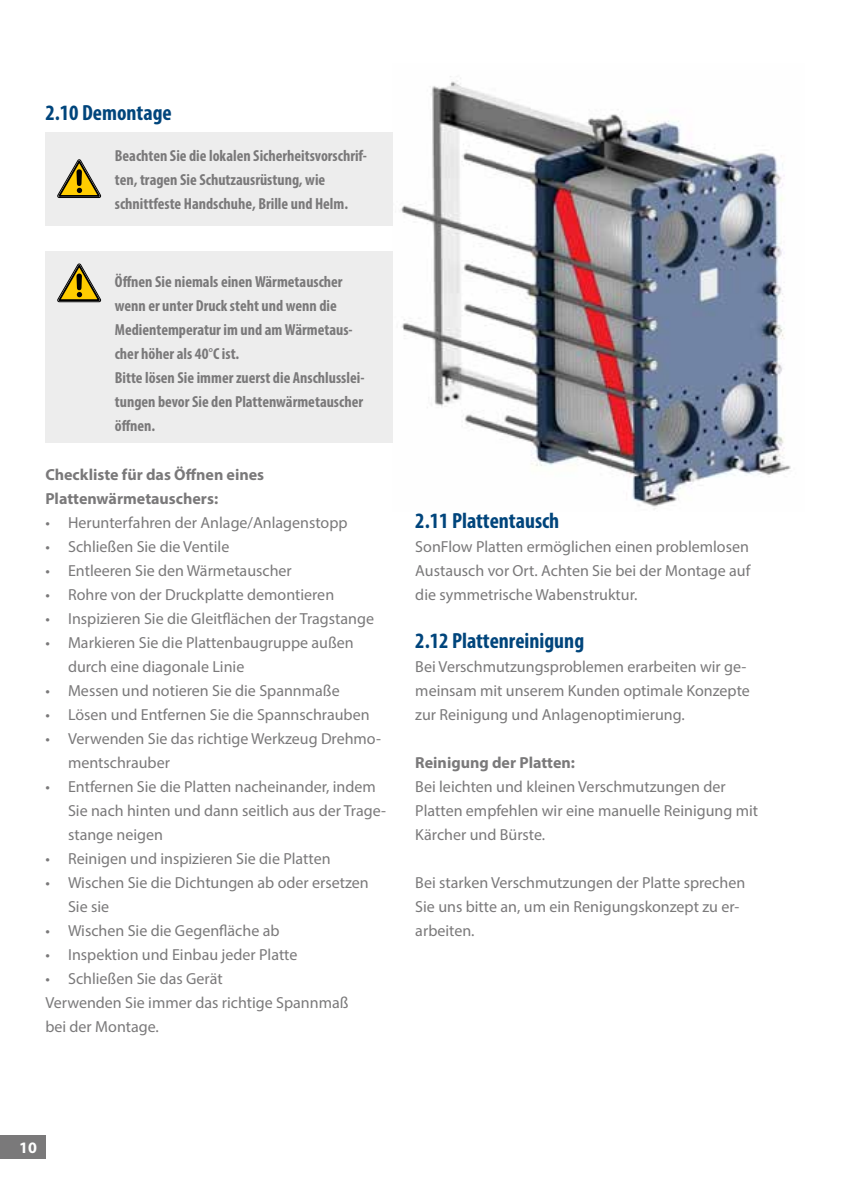
<style>
.page{position:relative;width:842px;height:1191px;background:#fff}
.page>*{position:absolute;margin:0;border:0;box-sizing:border-box;transform-origin:0 0}
.t1{font:700 condensed 22px "Myriad Pro";color:#00457c}
.t2{font:16px/24px "Myriad Pro";color:#7a797a}
.t3{font:700 condensed 16px/24px "Myriad Pro";color:#7a797a}
.t4{font:700 16px/24px "Myriad Pro";color:#7a797a}
.t5{font:700 16px "Myriad Pro";color:#fff}
</style>
<div class="page">
<div style="left:0;top:1135px;width:45px;height:24px;background:#7a797a"></div>
<img style="left:400px;top:76px;width:391px;height:434px">
<div style="left:45px;top:132px;width:348px;height:94px;background:#ededed"></div>
<svg style="left:57px;top:159px;width:45px;height:39px"></svg>
<div style="left:45px;top:252px;width:348px;height:191px;background:#ededed"></div>
<svg style="left:57px;top:263px;width:45px;height:39px"></svg>
<h1 class="t1" style="left:45px;top:99px;width:128px">2.10 Demontage</h1>
<p class="t3" style="left:115px;top:143px;width:254px">Beachten Sie die lokalen Sicherheitsvorschrif&shy;ten, tragen Sie Schutzausrüstung, wie schnittfeste Handschuhe, Brille und Helm.</p>
<p class="t3" style="left:115px;top:269px;width:251px">Öffnen Sie niemals einen Wärmetauscher wenn er unter Druck steht und wenn die Medientemperatur im und am Wärmetaus&shy;cher höher als 40°C ist.<br>Bitte lösen Sie immer zuerst die Anschlusslei&shy;tungen bevor Sie den Plattenwärmetauscher öffnen.</p>
<p class="t4" style="left:45px;top:462px;width:220px">Checkliste für das Öffnen eines<br>Plattenwärmetauschers:</p>
<p class="t2" style="left:45px;top:510px;width:304px">• Herunterfahren der Anlage/Anlagenstopp</p>
<p class="t2" style="left:45px;top:534px;width:185px">• Schließen Sie die Ventile</p>
<p class="t2" style="left:45px;top:558px;width:248px">• Entleeren Sie den Wärmetauscher</p>
<p class="t2" style="left:45px;top:582px;width:290px">• Rohre von der Druckplatte demontieren</p>
<p class="t2" style="left:45px;top:606px;width:330px">• Inspizieren Sie die Gleitflächen der Tragstange</p>
<p class="t2" style="left:68px;top:630px;width:287px;text-indent:-23px">• Markieren Sie die Plattenbaugruppe außen durch eine diagonale Linie</p>
<p class="t2" style="left:45px;top:678px;width:296px">• Messen und notieren Sie die Spannmaße</p>
<p class="t2" style="left:45px;top:702px;width:326px">• Lösen und Entfernen Sie die Spannschrauben</p>
<p class="t2" style="left:68px;top:726px;width:314px;text-indent:-23px">• Verwenden Sie das richtige Werkzeug Drehmo&shy;mentschrauber</p>
<p class="t2" style="left:68px;top:774px;width:320px;text-indent:-23px">• Entfernen Sie die Platten nacheinander, indem<br>Sie nach hinten und dann seitlich aus der Trage&shy;stange neigen</p>
<p class="t2" style="left:45px;top:846px;width:287px">• Reinigen und inspizieren Sie die Platten</p>
<p class="t2" style="left:68px;top:870px;width:302px;text-indent:-23px">• Wischen Sie die Dichtungen ab oder ersetzen<br>Sie sie</p>
<p class="t2" style="left:45px;top:918px;width:236px">• Wischen Sie die Gegenfläche ab</p>
<p class="t2" style="left:45px;top:942px;width:254px">• Inspektion und Einbau jeder Platte</p>
<p class="t2" style="left:45px;top:966px;width:305px">• Schließen Sie das Gerät<br>Verwenden Sie immer das richtige Spannmaß bei der Montage.</p>
<h1 class="t1" style="left:415px;top:507px;width:146px">2.11 Plattentausch</h1>
<p class="t2" style="left:415px;top:534px;width:337px;text-align:justify">SonFlow Platten ermöglichen einen problemlosen Austausch vor Ort. Achten Sie bei der Montage auf die symmetrische Wabenstruktur.</p>
<h1 class="t1" style="left:415px;top:627px;width:170px">2.12 Plattenreinigung</h1>
<p class="t2" style="left:415px;top:654px;width:336px">Bei Verschmutzungsproblemen erarbeiten wir ge&shy;meinsam mit unserem Kunden optimale Konzepte zur Reinigung und Anlagenoptimierung.</p>
<p class="t4" style="left:415px;top:750px;width:161px">Reinigung der Platten:</p>
<p class="t2" style="left:415px;top:774px;width:344px">Bei leichten und kleinen Verschmutzungen der<br>Platten empfehlen wir eine manuelle Reinigung mit<br>Kärcher und Bürste.</p>
<p class="t2" style="left:415px;top:870px;width:331px">Bei starken Verschmutzungen der Platte sprechen<br>Sie uns bitte an, um ein Renigungskonzept zu er&shy;arbeiten.</p>
<p class="t5" style="left:19px;top:1137px;width:19px">10</p>
</div>
